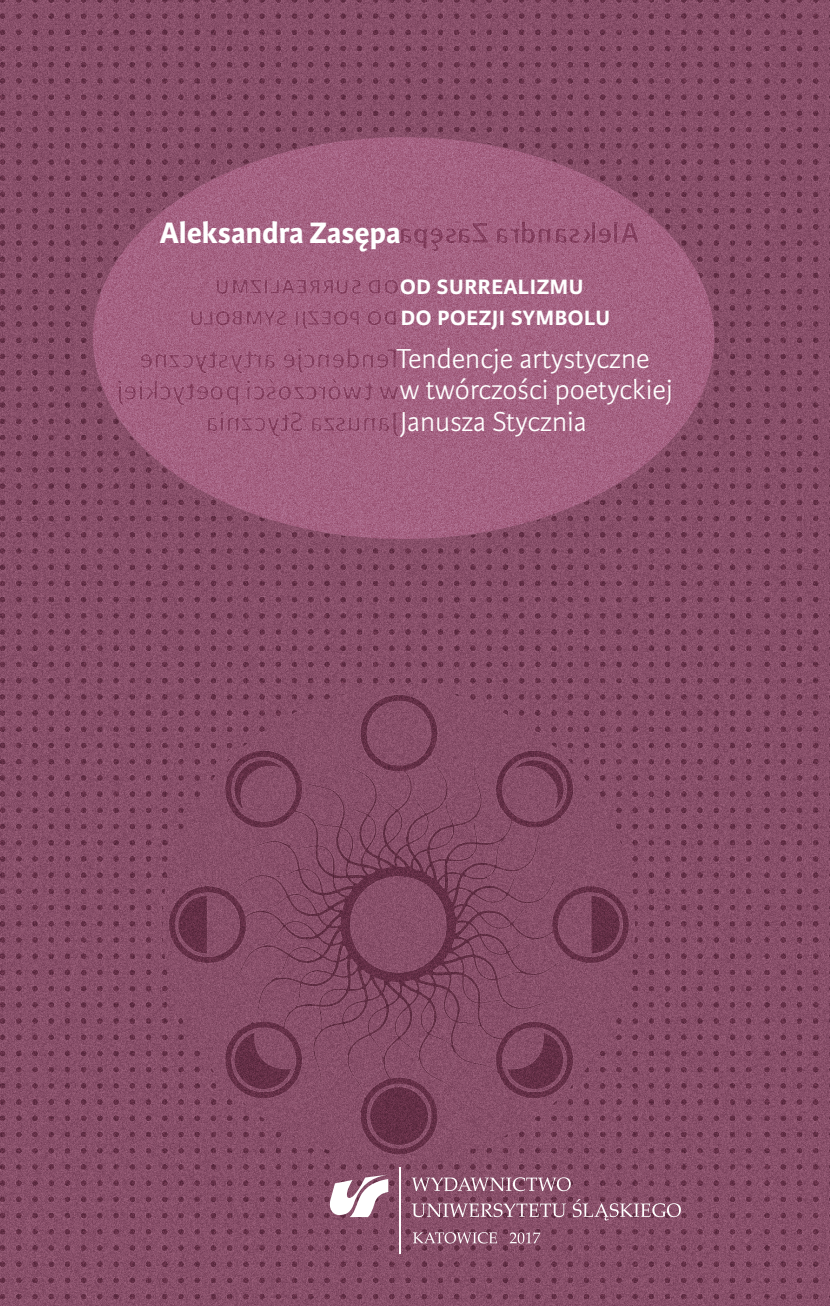
<style>
.page{position:relative;width:830px;height:1306px;background:#fff}
.page>*{position:absolute;margin:0;border:0;box-sizing:border-box;transform-origin:0 0}
.t1{font:700 31.5px "Karmina Sans";color:#fff}
.t2{font:300 29.25px/31.5px "Karmina Sans";color:#fff}
.t3{font:600 29.25px/31.5px "Karmina Sans";color:#fff}
</style>
<div class="page">
<img style="left:0;top:0;width:829px;height:1306px">
<svg style="left:93px;top:137px;width:621px;height:402px;background:#a36181"></svg>
<svg style="left:328px;top:1174px;width:60px;height:43px"></svg>
<hr style="left:399px;top:1167px;width:1px;height:86px;background:#fff">
<svg style="left:411px;top:1177px;width:269px;height:43px;background:#946379"></svg>
<svg style="left:412px;top:1232px;width:85px;height:11px"></svg>
<svg style="left:509px;top:1232px;width:31px;height:11px"></svg>
<p class="t1" style="left:160px;top:215px;width:243px">Aleksandra Zasępa</p>
<p class="t3" style="left:399px;top:269px;width:212px">od surrealizmu do poezji symbolu</p>
<p class="t2" style="left:396px;top:343px;width:278px">Tendencje artystyczne w twórczości poetyckiej<br>Janusza Stycznia</p>
</div>
